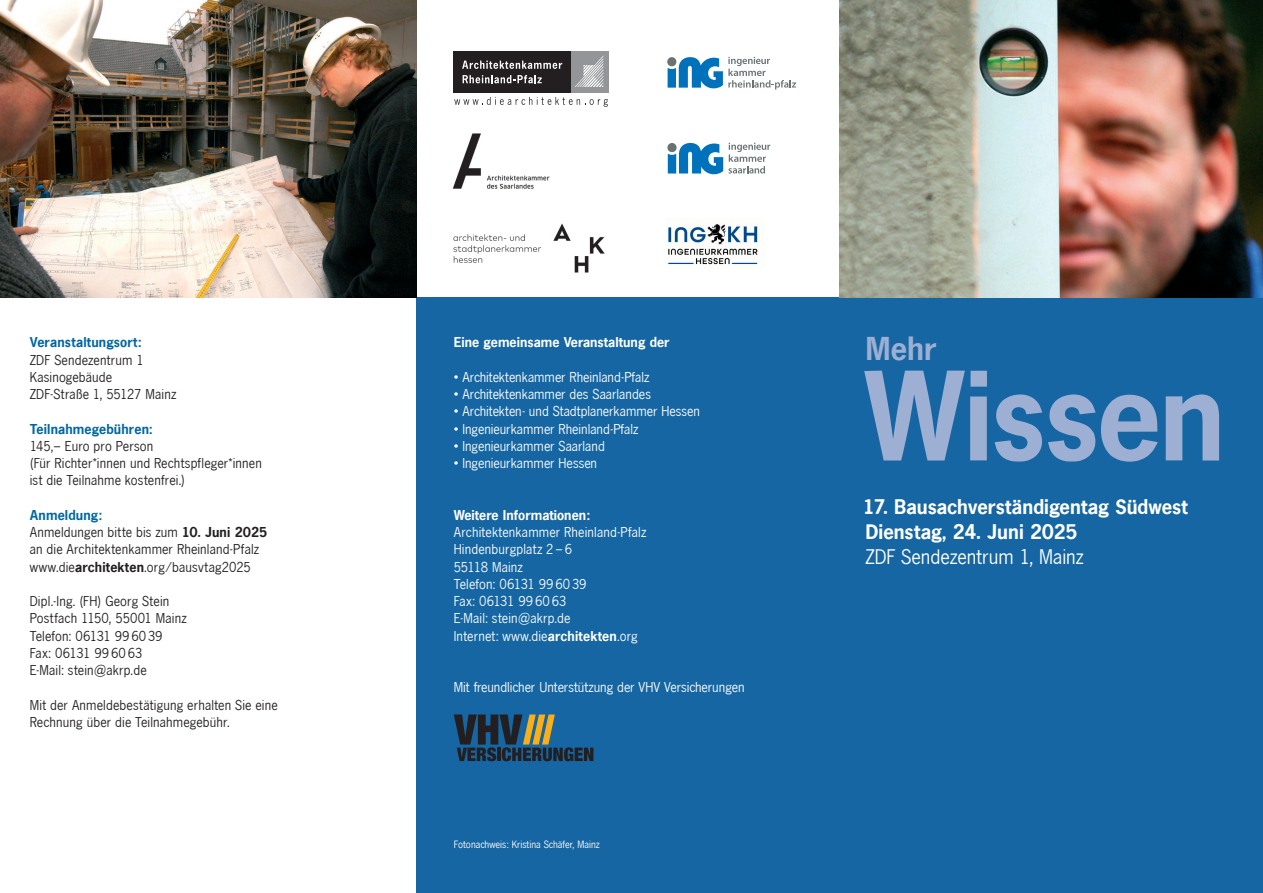
<style>
.page{position:relative;width:1263px;height:893px;background:#fff}
.page>*{position:absolute;margin:0;border:0;box-sizing:border-box;transform-origin:0 0}
.t1{font:128.25px "News Gothic BQ Bold 2";letter-spacing:-.02em;color:#9dafd2}
.t2{font:33px "News Gothic BQ Bold 2";color:#9dafd2}
.t3{font:21px/25.5px "News Gothic BQ Bold 2";color:#fff}
.t4{font:21px "News Gothic BQ Regular 2";color:#fff}
.t5{font:14.25px/17.2px "News Gothic BQ Regular 2";letter-spacing:.01em;color:#231f20}
.t6{font:14.25px/17.2px "News Gothic BQ Regular 2";color:#fff}
.t7{font:14.25px "News Gothic BQ Bold 2";color:#fff}
.t8{font:14.25px "News Gothic BQ Bold 2";letter-spacing:.01em;color:#0166a5}
.t9{font:10.5px "News Gothic BQ Regular 2";color:#fff}
.s1{font-family:"News Gothic BQ Bold 2"}
</style>
<div class="page">
<div style="left:417px;top:298px;width:423px;height:595px;background:#1566a3"></div>
<img style="left:0;top:0;width:417px;height:298px">
<div style="left:840px;top:298px;width:423px;height:595px;background:#1566a3"></div>
<img style="left:840px;top:0;width:423px;height:298px">
<svg style="left:667px;top:57px;width:129px;height:33px"></svg>
<svg style="left:667px;top:143px;width:103px;height:31px"></svg>
<img style="left:668px;top:224px;width:90px;height:41px">
<svg style="left:454px;top:714px;width:139px;height:47px"></svg>
<div style="left:454px;top:52px;width:117px;height:41px;background:#231f20"></div>
<svg style="left:463px;top:75px;width:79px;height:8px"></svg>
<svg style="left:462px;top:61px;width:100px;height:8px"></svg>
<div style="left:571px;top:52px;width:37px;height:41px;background:#939598"></div>
<svg style="left:575px;top:56px;width:28px;height:31px"></svg>
<svg style="left:454px;top:97px;width:154px;height:10px"></svg>
<img style="left:453px;top:133px;width:97px;height:55px">
<img style="left:453px;top:223px;width:152px;height:50px">
<p class="t8" style="left:30px;top:334px;width:113px">Veranstaltungsort:</p>
<p class="t5" style="left:30px;top:351px;width:148px">ZDF Sendezentrum 1<br>Kasinogebäude<br>ZDF-Straße 1, 55127 Mainz</p>
<p class="t8" style="left:30px;top:420px;width:124px">Teilnahmegebühren:</p>
<p class="t5" style="left:30px;top:438px;width:234px">145,– Euro pro Person<br>(Für Richter*innen und Rechtspfleger*innen ist die Teilnahme kostenfrei.)</p>
<p class="t8" style="left:30px;top:507px;width:74px">Anmeldung:</p>
<p class="t5" style="left:30px;top:524px;width:239px">Anmeldungen bitte bis zum <span class="s1">10. Juni 2025 </span>an die Architektenkammer Rheinland-Pfalz www.die<span class="s1">architekten</span>.org/bausvtag2025</p>
<p class="t5" style="left:30px;top:593px;width:158px">Dipl.-Ing. (FH) Georg Stein<br>Postfach 1150, 55001 Mainz<br>Telefon: 06131 996039<br>Fax: 06131 996063<br>E-Mail: stein@akrp.de</p>
<p class="t5" style="left:30px;top:696px;width:249px">Mit der Anmeldebestätigung erhalten Sie eine<br>Rechnung über die Teilnahmegebühr.</p>
<p class="t7" style="left:454px;top:334px;width:217px">Eine gemeinsame Veranstaltung der</p>
<p class="t6" style="left:454px;top:369px;width:197px">• Architektenkammer Rheinland-Pfalz</p>
<p class="t6" style="left:454px;top:386px;width:199px">• Architektenkammer des Saarlandes</p>
<p class="t6" style="left:454px;top:403px;width:248px">• Architekten- und Stadtplanerkammer Hessen</p>
<p class="t6" style="left:454px;top:420px;width:186px">• Ingenieurkammer Rheinland-Pfalz</p>
<p class="t6" style="left:454px;top:438px;width:153px">• Ingenieurkammer Saarland</p>
<p class="t6" style="left:454px;top:455px;width:145px">• Ingenieurkammer Hessen</p>
<p class="t7" style="left:454px;top:507px;width:138px">Weitere Informationen:</p>
<p class="t6" style="left:454px;top:524px;width:194px">Architektenkammer Rheinland-Pfalz<br>Hindenburgplatz 2–6<br>55118 Mainz<br>Telefon: 06131 996039<br>Fax: 06131 996063<br>E-Mail: stein@akrp.de<br>Internet: www.die<span class="s1">architekten</span>.org</p>
<p class="t6" style="left:454px;top:679px;width:292px">Mit freundlicher Unterstützung der VHV Versicherungen</p>
<p class="t9" style="left:454px;top:838px;width:148px">Fotonachweis: Kristina Schäfer, Mainz</p>
<h2 class="t2" style="left:865px;top:330px;width:73px">Mehr</h2>
<h1 class="t1" style="left:864px;top:342px;width:364px">Wissen</h1>
<h3 class="t3" style="left:863px;top:494px;width:327px">17. Bausachverständigentag Südwest<br>Dienstag, 24. Juni 2025</h3>
<h3 class="t4" style="left:865px;top:546px;width:220px">ZDF Sendezentrum 1, Mainz</h3>
</div>
